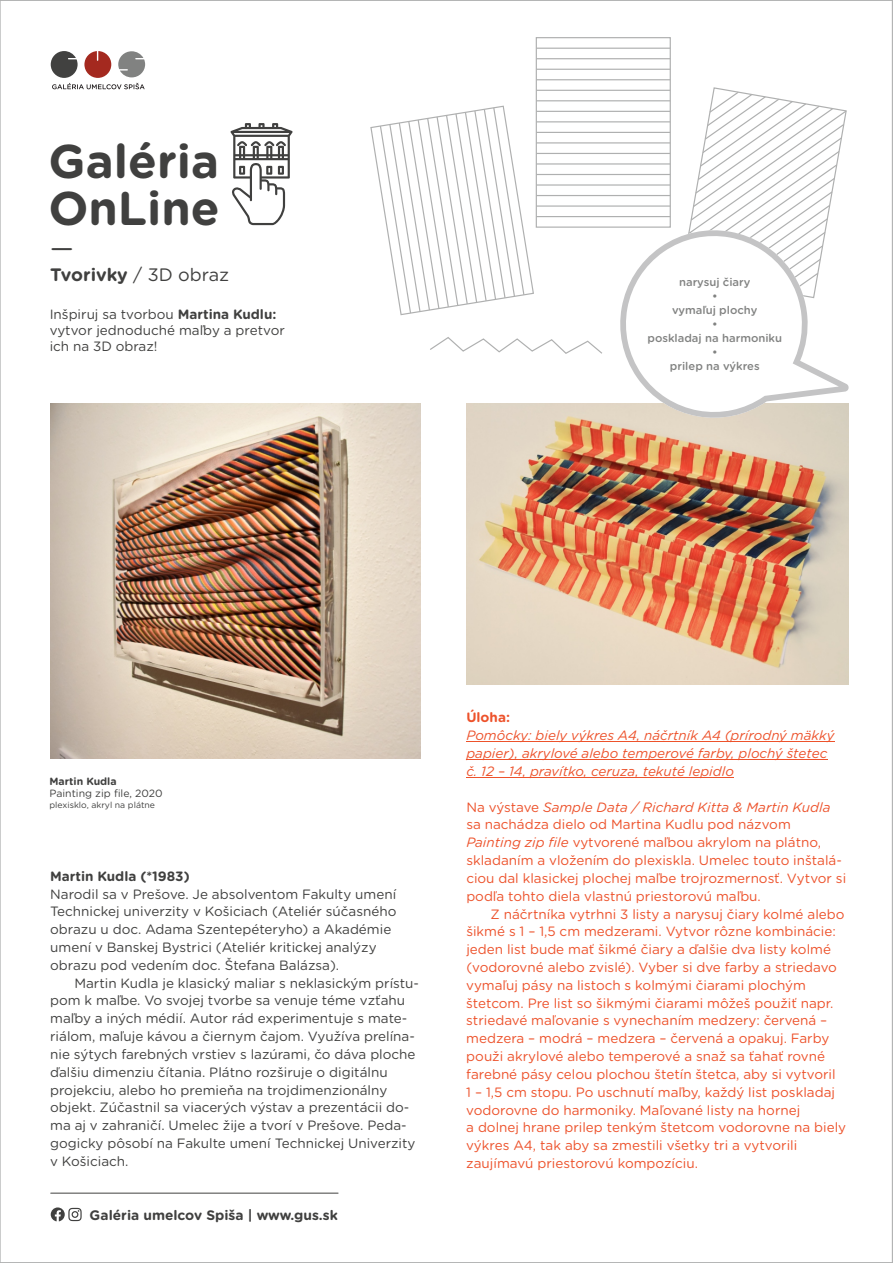
<style>
.page{position:relative;width:893px;height:1263px;background:#fff}
.page>*{position:absolute;margin:0;border:0;box-sizing:border-box;transform-origin:0 0}
.t1{font:700 47.25px/47px "Gotham Rounded";color:#40403f}
.t2{font:26.25px "Gotham Rounded";color:#40403f}
.t3{font:700 18px "Gotham Rounded";color:#40403f}
.t4{font:700 13.8px "Gotham Rounded";color:#40403f}
.t5{font:13.5px/17.9px "Gotham Rounded";color:#ed522b}
.t6{font:13.5px/17.9px "Gotham Rounded";color:#40403f}
.t7{font:italic 13.5px/17.9px "Gotham Rounded";color:#ed522b}
.t8{font:700 13.5px "Gotham Rounded";color:#40403f}
.t9{font:700 13.5px "Gotham Rounded";color:#ed522b}
.t10{font:500 11.25px/14px "Gotham Rounded";color:#818281;text-align:center}
.t11{font:10.5px "Gotham Rounded";color:#40403f}
.t12{font:700 10.5px "Gotham Rounded";color:#40403f}
.t13{font:8.7px "Gotham Rounded";color:#40403f}
.s1{font-weight:400}
.s2{font-weight:700}
.s3{font-style:italic}
</style>
<div class="page">
<svg style="left:51px;top:51px;width:94px;height:38px"></svg>
<svg style="left:230px;top:123px;width:63px;height:102px"></svg>
<svg style="left:51px;top:1207px;width:31px;height:14px"></svg>
<hr style="left:51px;top:1193px;width:287px;height:1px;background:#414140">
<hr style="left:466px;top:741px;width:70px;height:1px;background:#ed522b">
<hr style="left:536px;top:741px;width:298px;height:1px;background:#ed522b">
<hr style="left:466px;top:759px;width:361px;height:1px;background:#ed522b">
<hr style="left:466px;top:777px;width:268px;height:1px;background:#ed522b">
<img style="left:50px;top:403px;width:370px;height:356px">
<img style="left:466px;top:403px;width:383px;height:281px">
<svg style="left:370px;top:105px;width:164px;height:211px"></svg>
<div style="left:536px;top:37px;width:135px;height:191px;border:1px solid #afb0b0"></div>
<hr style="left:536px;top:48px;width:134px;height:1px;background:#afb0b0">
<hr style="left:536px;top:58px;width:134px;height:1px;background:#afb0b0">
<hr style="left:536px;top:69px;width:134px;height:1px;background:#afb0b0">
<hr style="left:536px;top:79px;width:134px;height:1px;background:#afb0b0">
<hr style="left:536px;top:90px;width:134px;height:1px;background:#afb0b0">
<hr style="left:536px;top:100px;width:134px;height:1px;background:#afb0b0">
<hr style="left:536px;top:111px;width:134px;height:1px;background:#afb0b0">
<hr style="left:536px;top:121px;width:134px;height:1px;background:#afb0b0">
<hr style="left:536px;top:132px;width:134px;height:1px;background:#afb0b0">
<hr style="left:536px;top:142px;width:134px;height:1px;background:#afb0b0">
<hr style="left:536px;top:153px;width:134px;height:1px;background:#afb0b0">
<hr style="left:536px;top:163px;width:134px;height:2px;background:#afb0b0">
<hr style="left:536px;top:174px;width:134px;height:1px;background:#afb0b0">
<hr style="left:536px;top:184px;width:134px;height:2px;background:#afb0b0">
<hr style="left:536px;top:195px;width:134px;height:1px;background:#afb0b0">
<hr style="left:536px;top:205px;width:134px;height:2px;background:#afb0b0">
<hr style="left:536px;top:216px;width:134px;height:1px;background:#afb0b0">
<svg style="left:430px;top:337px;width:172px;height:17px"></svg>
<svg style="left:617px;top:87px;width:232px;height:333px"></svg>
<h1 class="t1" style="left:48px;top:141px;width:173px">Galéria<br>OnLine</h1>
<h2 class="t2" style="left:50px;top:236px;width:25px">—</h2>
<h3 class="t3" style="left:50px;top:266px;width:180px">Tvorivky <span class="s1">/ 3D obraz</span></h3>
<p class="t6" style="left:50px;top:306px;width:237px;line-height:16.2px">Inšpiruj sa tvorbou <span class="s2">Martina Kudlu: </span>vytvor jednoduché maľby a pretvor ich na 3D obraz!</p>
<p class="t10" style="left:647px;top:276px;width:136px">narysuj čiary<br>•<br>vymaľuj plochy<br>•<br>poskladaj na harmoniku •<br>prilep na výkres</p>
<p class="t12" style="left:49px;top:776px;width:69px">Martin Kudla</p>
<p class="t11" style="left:49px;top:789px;width:115px">Painting zip file, 2020</p>
<p class="t13" style="left:49px;top:801px;width:107px">plexisklo, akryl na plátne</p>
<p class="t8" style="left:50px;top:870px;width:141px">Martin Kudla (*1983)</p>
<p class="t6" style="left:50px;top:885px;width:348px">Narodil sa v Prešove. Je absolventom Fakulty umení Technickej univerzity v Košiciach (Ateliér súčasného obrazu u doc. Adama Szentepéteryho) a Akadémie umení v Banskej Bystrici (Ateliér kritickej analýzy obrazu pod vedením doc. Štefana Balázsa).</p>
<p class="t6" style="left:50px;top:975px;width:370px;text-indent:24px">Martin Kudla je klasický maliar s neklasickým prístu&shy;pom k maľbe. Vo svojej tvorbe sa venuje téme vzťahu maľby a iných médií. Autor rád experimentuje s mate&shy;riálom, maľuje kávou a čiernym čajom. Využíva prelína&shy;nie sýtych farebných vrstiev s lazúrami, čo dáva ploche ďalšiu dimenziu čítania. Plátno rozširuje o digitálnu projekciu, alebo ho premieňa na trojdimenzionálny objekt. Zúčastnil sa viacerých výstav a prezentácii do&shy;ma aj v zahraničí. Umelec žije a tvorí v Prešove. Peda&shy;gogicky pôsobí na Fakulte umení Technickej Univerzity v Košiciach.</p>
<p class="t4" style="left:90px;top:1209px;width:250px">Galéria umelcov Spiša | www.gus.sk</p>
<p class="t9" style="left:466px;top:712px;width:45px">Úloha:</p>
<p class="t7" style="left:466px;top:727px;width:370px">Pomôcky: biely výkres A4, náčrtník A4 (prírodný mäkký papier), akrylové alebo temperové farby, plochý štetec č. 12 – 14, pravítko, ceruza, tekuté lepidlo</p>
<p class="t5" style="left:466px;top:798px;width:381px">Na výstave <span class="s3">Sample Data / Richard Kitta &amp; Martin Kudla </span>sa nachádza dielo od Martina Kudlu pod názvom <span class="s3">Painting zip file</span> vytvorené maľbou akrylom na plátno, skladaním a vložením do plexiskla. Umelec touto inštalá&shy;ciou dal klasickej plochej maľbe trojrozmernosť. Vytvor si podľa tohto diela vlastnú priestorovú maľbu.</p>
<p class="t5" style="left:466px;top:905px;width:381px;text-indent:24px">Z náčrtníka vytrhni 3 listy a narysuj čiary kolmé alebo šikmé s 1 – 1,5 cm medzerami. Vytvor rôzne kombinácie: jeden list bude mať šikmé čiary a ďalšie dva listy kolmé (vodorovné alebo zvislé). Vyber si dve farby a striedavo vymaľuj pásy na listoch s kolmými čiarami plochým štetcom. Pre list so šikmými čiarami môžeš použiť napr. striedavé maľovanie s vynechaním medzery: červená – medzera – modrá – medzera – červená a opakuj. Farby použi akrylové alebo temperové a snaž sa ťahať rovné farebné pásy celou plochou štetín štetca, aby si vytvoril<br>1 – 1,5 cm stopu. Po uschnutí maľby, každý list poskladaj vodorovne do harmoniky. Maľované listy na hornej<br>a dolnej hrane prilep tenkým štetcom vodorovne na biely výkres A4, tak aby sa zmestili všetky tri a vytvorili zaujímavú priestorovú kompozíciu.</p>
</div>
